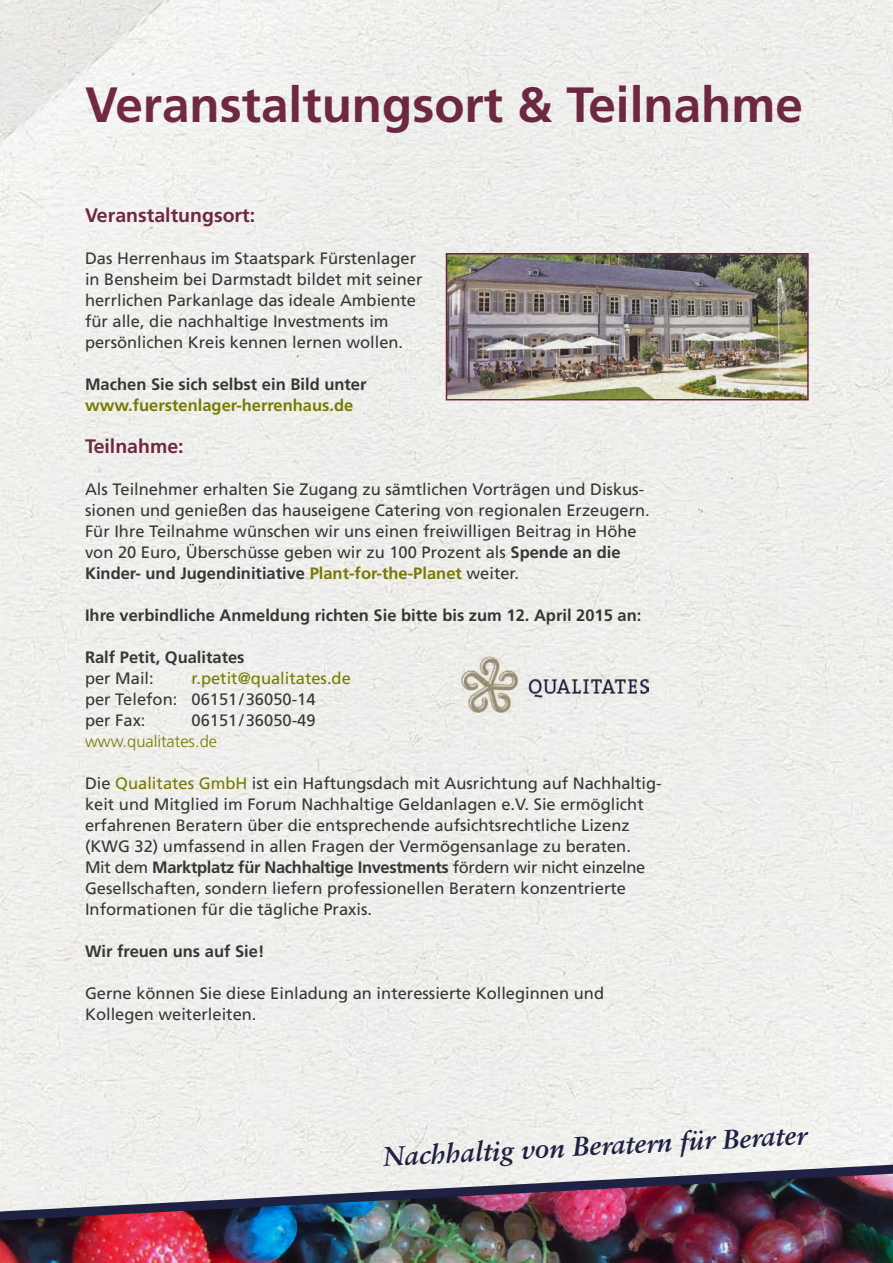
<style>
.page{position:relative;width:893px;height:1263px;background:#fff}
.page>*{position:absolute;margin:0;border:0;box-sizing:border-box;transform-origin:0 0}
.t1{font:700 49.5px "Frutiger LT Std";color:#762b49}
.t2{font:italic 700 27px "Sabon LT Std";color:#212449}
.t3{font:700 19.5px "Frutiger LT Std";color:#762b49}
.fließtext{font:16.5px/21px "Frutiger LT Std";color:#3b3b3a}
.fließtext-2{font:700 16.5px/21px "Frutiger LT Std";color:#3b3b3a}
.fließtext_ohne_Absta{font:16.5px "Frutiger LT Std";color:#3b3b3a}
.fließtext_ohne_Absta-2{font:16.5px "Frutiger LT Std";color:#808400}
.fließtext_ohne_Absta-3{font:700 16.5px "Frutiger LT Std";color:#3b3b3a}
.text{font:300 16.5px "Frutiger LT Std";color:#808400}
.s1{color:#808400}
.s2{font-weight:700}
.s3{font-weight:700;color:#808400}
</style>
<div class="page">
<img style="left:0;top:0;width:893px;height:1263px">
<p class="t1" style="left:85px;top:76px;width:719px">Veranstaltungsort &amp; Teilnahme</p>
<p class="t3" style="left:85px;top:204px;width:172px">Veranstaltungsort:</p>
<p class="fließtext" style="left:85px;top:248px;width:339px">Das Herrenhaus im Staatspark Fürstenlager in Bensheim bei Darmstadt bildet mit seiner herrlichen Parkanlage das ideale Ambiente für alle, die nachhaltige Investments im persönlichen Kreis kennen lernen wollen.</p>
<p class="fließtext-2" style="left:85px;top:374px;width:283px">Machen Sie sich selbst ein Bild unter <span class="s1">www.fuerstenlager-herrenhaus.de</span></p>
<p class="t3" style="left:85px;top:435px;width:100px">Teilnahme:</p>
<p class="fließtext" style="left:85px;top:479px;width:566px">Als Teilnehmer erhalten Sie Zugang zu sämtlichen Vorträgen und Diskus&shy;sionen und genießen das hauseigene Catering von regionalen Erzeugern.<br>Fü r Ihre Teilnahme wü nschen wir uns einen freiwilligen Beitrag in Höhe von 20 Euro, Überschüsse geben wir zu 100 Prozent als <span class="s2">Spende an die Kinder- und Jugendinitiative</span> <span class="s3">Plant-for-the-Planet</span> weiter.</p>
<p class="fließtext-2" style="left:85px;top:605px;width:558px">Ihre verbindliche Anmeldung richten Sie bitte bis zum 12. April 2015 an:</p>
<p class="fließtext_ohne_Absta-3" style="left:85px;top:648px;width:161px">Ralf Petit, Qualitates</p>
<p class="fließtext_ohne_Absta" style="left:85px;top:669px;width:70px">per Mail:</p>
<p class="fließtext_ohne_Absta-2" style="left:192px;top:669px;width:161px">r.petit@qualitates.de</p>
<p class="fließtext_ohne_Absta" style="left:85px;top:690px;width:232px">per Telefon: 06151/36050-14</p>
<p class="fließtext_ohne_Absta" style="left:85px;top:711px;width:62px">per Fax:</p>
<p class="fließtext_ohne_Absta" style="left:192px;top:711px;width:125px">06151/36050-49</p>
<p class="text" style="left:85px;top:732px;width:134px">www.qualitates.de</p>
<p class="fließtext" style="left:85px;top:773px;width:578px">Die <span class="s1">Qualitates GmbH</span> ist ein Haftungsdach mit Ausrichtung auf Nachhaltig&shy;keit und Mitglied im Forum Nachhaltige Geldanlagen e.V. Sie ermöglicht erfahrenen Beratern ü ber die entsprechende aufsichtsrechtliche Lizenz (KWG 32) umfassend in allen Fragen der Vermögensanlage zu beraten.<br>Mit dem <span class="s2">Marktplatz fü r Nachhaltige Investments</span> fördern wir nicht einzelne Gesellschaften, sondern liefern professionellen Beratern konzentrierte Informationen für die tägliche Praxis.</p>
<p class="fließtext-2" style="left:85px;top:941px;width:181px">Wir freuen uns auf Sie!</p>
<p class="fließtext" style="left:85px;top:983px;width:520px">Gerne können Sie diese Einladung an interessierte Kolleginnen und<br>Kollegen weiterleiten.</p>
<h2 class="t2" style="left:383px;top:1140px;width:425px;rotate:-3deg">Nachhaltig von Beratern für Berater</h2>
</div>
